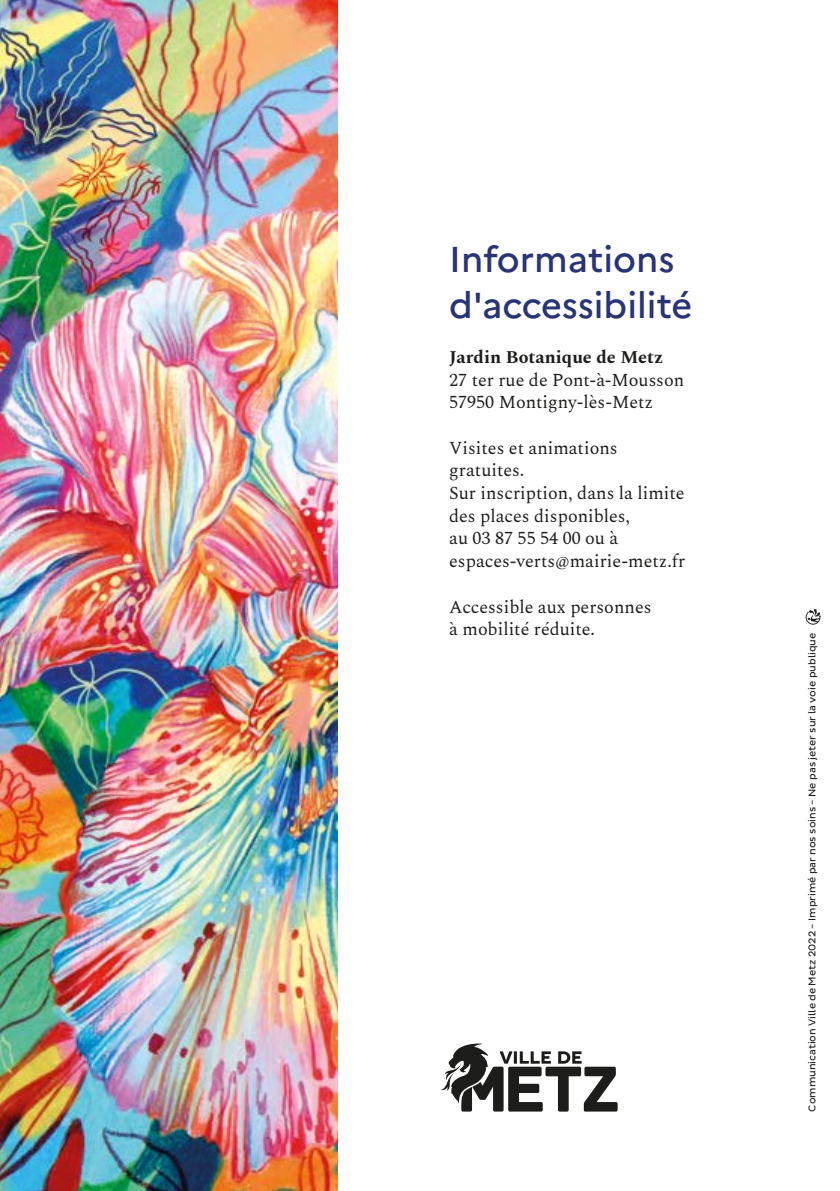
<style>
.page{position:relative;width:840px;height:1191px;background:#fff}
.page>*{position:absolute;margin:0;border:0;box-sizing:border-box;transform-origin:0 0}
.t1{font:500 36px/45.4px "Marianne";color:#273475}
.t2{font:18px/22.6px "Spectral";color:#1d1d1b}
.t3{font:700 18px "Spectral";color:#1d1d1b}
.Signature{font:10px "Pluto Sans";color:#1d1d1b}
</style>
<div class="page">
<img style="left:0;top:0;width:337px;height:1191px">
<svg style="left:441px;top:1043px;width:176px;height:68px"></svg>
<svg style="left:805px;top:609px;width:15px;height:15px"></svg>
<h1 class="t1" style="left:449px;top:237px;width:245px">Informations d'accessibilité</h1>
<p class="t3" style="left:449px;top:344px;width:215px">Jardin Botanique de Metz</p>
<p class="t2" style="left:449px;top:367px;width:236px">27 ter rue de Pont-à-Mousson</p>
<p class="t2" style="left:449px;top:390px;width:205px">57950 Montigny-lès-Metz</p>
<p class="t2" style="left:449px;top:435px;width:170px">Visites et animations gratuites.</p>
<p class="t2" style="left:449px;top:480px;width:237px">Sur inscription, dans la limite des places disponibles,</p>
<p class="t2" style="left:449px;top:526px;width:237px">au 03 87 55 54 00 ou à espaces-verts@mairie-metz.fr</p>
<p class="t2" style="left:449px;top:594px;width:204px">Accessible aux personnes à mobilité réduite.</p>
<p class="Signature" style="left:805px;top:1111px;width:480px;rotate:-90deg">Communication Ville de Metz 2022 - Imprimé par nos soins - Ne pas jeter sur la voie publique</p>
</div>
